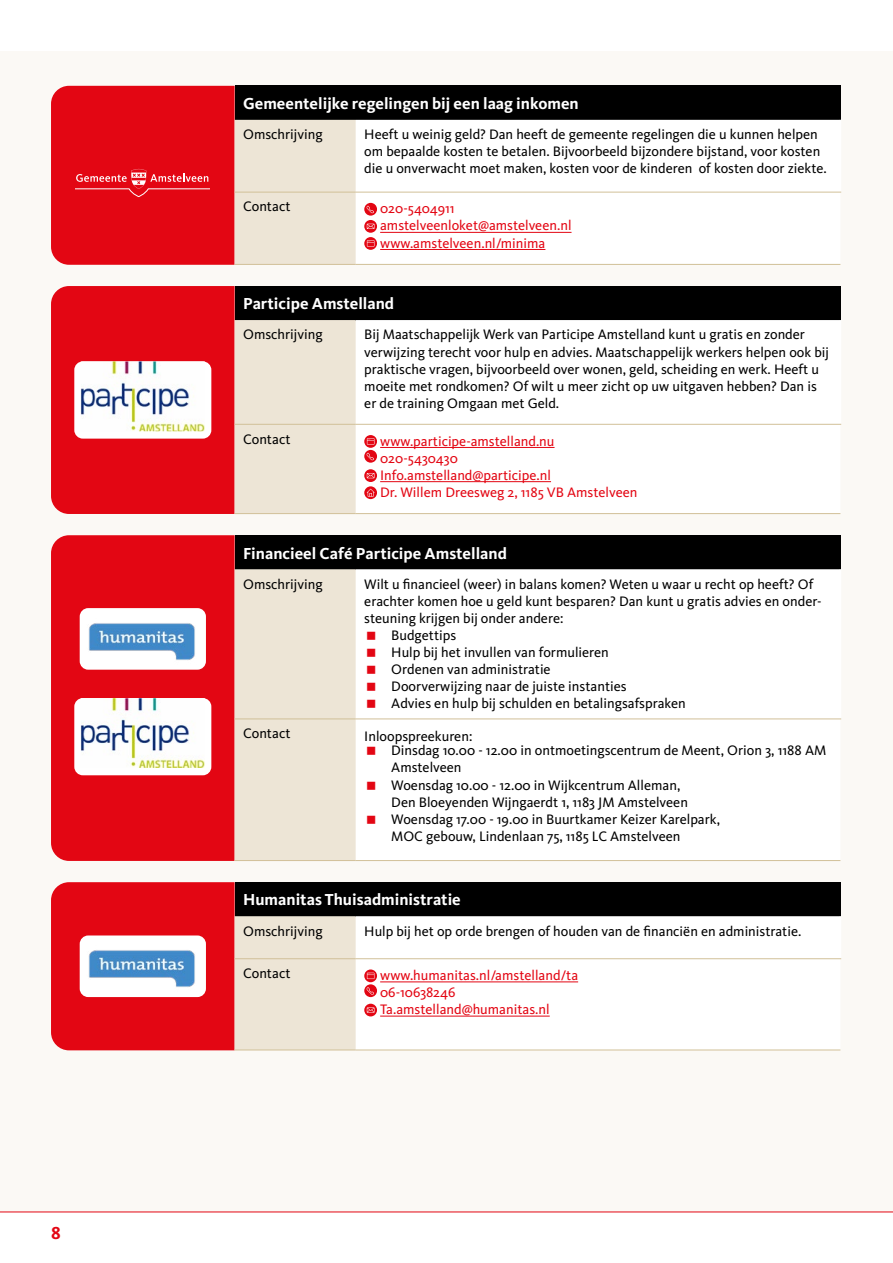
<style>
.page{position:relative;width:893px;height:1263px;background:#fff}
.page>*{position:absolute;margin:0;border:0;box-sizing:border-box;transform-origin:0 0}
.t1{font:700 18px "Kievit Pro";color:#e30613}
.t2{font:700 16.5px "Kievit Pro";color:#fff}
.t3{font:14.25px/17.1px "Kievit Pro";color:#000}
.t4{font:14.25px "Kievit Pro";color:#e30613}
</style>
<div class="page">
<div style="left:0;top:51px;width:893px;height:1161px;background:#fbf9f5"></div>
<hr style="left:0;top:1211px;width:893px;height:1px;background:#e30613">
<div style="left:51px;top:535px;width:184px;height:326px;background:#e30613"></div>
<img style="left:81px;top:608px;width:124px;height:62px">
<div style="left:74px;top:698px;width:137px;height:77px;background:#fff;border-radius:9px"></div>
<img style="left:81px;top:698px;width:124px;height:70px">
<div style="left:235px;top:86px;width:605px;height:34px;background:#000"></div>
<svg style="left:51px;top:86px;width:305px;height:179px;background:#d55053"></svg>
<div style="left:356px;top:191px;width:484px;height:59px;background:#fff"></div>
<hr style="left:840px;top:120px;width:1px;height:72px;background:#fff">
<hr style="left:235px;top:192px;width:121px;height:1px;background:#d1c098">
<hr style="left:356px;top:192px;width:485px;height:1px;background:#d1c098">
<hr style="left:235px;top:264px;width:121px;height:1px;background:#d1c098">
<hr style="left:356px;top:264px;width:484px;height:1px;background:#d1c098">
<hr style="left:380px;top:232px;width:191px;height:1px;background:#e30613">
<hr style="left:380px;top:249px;width:165px;height:1px;background:#e30613">
<svg style="left:364px;top:203px;width:13px;height:13px"></svg>
<svg style="left:367px;top:206px;width:7px;height:7px"></svg>
<svg style="left:364px;top:220px;width:13px;height:13px"></svg>
<svg style="left:367px;top:224px;width:7px;height:5px"></svg>
<svg style="left:364px;top:237px;width:13px;height:13px"></svg>
<svg style="left:367px;top:240px;width:7px;height:7px"></svg>
<div style="left:235px;top:286px;width:605px;height:34px;background:#000"></div>
<svg style="left:51px;top:286px;width:305px;height:228px"></svg>
<div style="left:356px;top:320px;width:484px;height:180px;background:#fff"></div>
<hr style="left:840px;top:320px;width:1px;height:104px;background:#fff">
<hr style="left:235px;top:424px;width:121px;height:1px;background:#d1c098">
<hr style="left:356px;top:424px;width:485px;height:1px;background:#d1c098">
<hr style="left:235px;top:513px;width:121px;height:1px;background:#d1c098">
<hr style="left:356px;top:513px;width:484px;height:1px;background:#d1c098">
<hr style="left:380px;top:447px;width:175px;height:1px;background:#e30613">
<hr style="left:380px;top:481px;width:171px;height:1px;background:#e30613">
<svg style="left:364px;top:435px;width:13px;height:13px"></svg>
<svg style="left:367px;top:438px;width:7px;height:7px"></svg>
<svg style="left:364px;top:450px;width:13px;height:13px"></svg>
<svg style="left:367px;top:453px;width:7px;height:7px"></svg>
<svg style="left:364px;top:469px;width:13px;height:13px"></svg>
<svg style="left:367px;top:473px;width:7px;height:5px"></svg>
<svg style="left:364px;top:486px;width:13px;height:13px"></svg>
<svg style="left:367px;top:489px;width:8px;height:8px"></svg>
<div style="left:235px;top:535px;width:605px;height:34px;background:#000"></div>
<div style="left:235px;top:569px;width:121px;height:291px;background:#ede5d6"></div>
<div style="left:356px;top:569px;width:484px;height:151px;background:#fff"></div>
<hr style="left:840px;top:569px;width:1px;height:149px;background:#fff">
<hr style="left:235px;top:718px;width:121px;height:1px;background:#d1c098">
<hr style="left:356px;top:718px;width:485px;height:1px;background:#d1c098">
<hr style="left:235px;top:860px;width:121px;height:1px;background:#d1c098">
<hr style="left:356px;top:860px;width:484px;height:1px;background:#d1c098">
<div style="left:235px;top:882px;width:605px;height:34px;background:#000"></div>
<svg style="left:51px;top:882px;width:305px;height:168px"></svg>
<div style="left:356px;top:916px;width:484px;height:101px;background:#fff"></div>
<hr style="left:840px;top:916px;width:1px;height:42px;background:#fff">
<hr style="left:235px;top:958px;width:121px;height:1px;background:#d1c098">
<hr style="left:356px;top:958px;width:485px;height:1px;background:#d1c098">
<hr style="left:235px;top:1049px;width:121px;height:1px;background:#d1c098">
<hr style="left:356px;top:1049px;width:484px;height:1px;background:#d1c098">
<hr style="left:380px;top:982px;width:198px;height:1px;background:#e30613">
<hr style="left:380px;top:1016px;width:170px;height:1px;background:#e30613">
<svg style="left:364px;top:969px;width:13px;height:13px"></svg>
<svg style="left:367px;top:973px;width:7px;height:6px"></svg>
<svg style="left:364px;top:984px;width:13px;height:13px"></svg>
<svg style="left:367px;top:987px;width:7px;height:8px"></svg>
<svg style="left:364px;top:1004px;width:13px;height:12px"></svg>
<svg style="left:367px;top:1007px;width:7px;height:6px"></svg>
<svg style="left:367px;top:631px;width:8px;height:9px"></svg>
<svg style="left:367px;top:649px;width:8px;height:8px"></svg>
<svg style="left:367px;top:666px;width:8px;height:8px"></svg>
<svg style="left:367px;top:683px;width:8px;height:8px"></svg>
<svg style="left:367px;top:700px;width:8px;height:8px"></svg>
<p class="t1" style="left:51px;top:1222px;width:11px">8</p>
<h3 class="t2" style="left:243px;top:94px;width:337px">Gemeentelijke regelingen bij een laag inkomen</h3>
<h1 class="t3" style="left:243px;top:126px;width:81px">Omschrijving</h1>
<h1 class="t3" style="left:364px;top:126px;width:464px">Heeft u weinig geld? Dan heeft de gemeente regelingen die u kunnen helpen om bepaalde kosten te betalen. Bijvoorbeeld bijzondere bijstand, voor kosten die u onverwacht moet maken, kosten voor de kinderen of kosten door ziekte.</h1>
<h1 class="t3" style="left:243px;top:198px;width:49px">Contact</h1>
<h1 class="t4" style="left:380px;top:200px;width:76px">020-5404911</h1>
<h1 class="t4" style="left:380px;top:217px;width:193px">amstelveenloket@amstelveen.nl</h1>
<h1 class="t4" style="left:380px;top:234px;width:167px">www.amstelveen.nl/minima</h1>
<h3 class="t2" style="left:243px;top:294px;width:153px">Participe Amstelland</h3>
<h1 class="t3" style="left:243px;top:326px;width:81px">Omschrijving</h1>
<h1 class="t3" style="left:364px;top:326px;width:466px">Bij Maatschappelijk Werk van Participe Amstelland kunt u gratis en zonder verwijzing terecht voor hulp en advies. Maatschappelijk werkers helpen ook bij praktische vragen, bijvoorbeeld over wonen, geld, scheiding en werk. Heeft u moeite met rondkomen? Of wilt u meer zicht op uw uitgaven hebben? Dan is er de training Omgaan met Geld.</h1>
<h1 class="t3" style="left:243px;top:430px;width:49px">Contact</h1>
<h1 class="t4" style="left:380px;top:432px;width:176px">www.participe-amstelland.nu</h1>
<h1 class="t4" style="left:380px;top:449px;width:79px">020-5430430</h1>
<h1 class="t4" style="left:380px;top:466px;width:172px">Info.amstelland@participe.nl</h1>
<h1 class="t4" style="left:380px;top:483px;width:259px">Dr. Willem Dreesweg 2, 1185 VB Amstelveen</h1>
<h3 class="t2" style="left:243px;top:543px;width:265px">Financieel Café Participe Amstelland</h3>
<h1 class="t3" style="left:243px;top:575px;width:81px">Omschrijving</h1>
<h1 class="t3" style="left:364px;top:575px;width:459px">Wilt u financieel (weer) in balans komen? Weten u waar u recht op heeft? Of erachter komen hoe u geld kunt besparen? Dan kunt u gratis advies en onder&shy;steuning krijgen bij onder andere:</h1>
<h1 class="t3" style="left:391px;top:626px;width:66px">Budgettips</h1>
<h1 class="t3" style="left:391px;top:643px;width:219px">Hulp bij het invullen van formulieren</h1>
<h1 class="t3" style="left:391px;top:661px;width:161px">Ordenen van administratie</h1>
<h1 class="t3" style="left:391px;top:678px;width:237px">Doorverwijzing naar de juiste instanties</h1>
<h1 class="t3" style="left:391px;top:695px;width:296px">Advies en hulp bij schulden en betalingsafspraken</h1>
<h1 class="t3" style="left:243px;top:725px;width:49px">Contact</h1>
<h1 class="t3" style="left:364px;top:727px;width:110px">Inloopspreekuren:</h1>
<h1 class="t3" style="left:391px;top:742px;width:437px">Dinsdag 10.00 - 12.00 in ontmoetingscentrum de Meent, Orion 3, 1188 AM<br>Amstelveen</h1>
<h1 class="t3" style="left:391px;top:776px;width:298px">Woensdag 10.00 - 12.00 in Wijkcentrum Alleman,<br>Den Bloeyenden Wijngaerdt 1, 1183 JM Amstelveen</h1>
<h1 class="t3" style="left:391px;top:810px;width:330px">Woensdag 17.00 - 19.00 in Buurtkamer Keizer Karelpark,<br>MOC gebouw, Lindenlaan 75, 1185 LC Amstelveen</h1>
<h3 class="t2" style="left:243px;top:890px;width:219px">Humanitas Thuisadministratie</h3>
<h1 class="t3" style="left:243px;top:922px;width:81px">Omschrijving</h1>
<h1 class="t3" style="left:364px;top:922px;width:439px">Hulp bij het op orde brengen of houden van de financiën en administratie.</h1>
<h1 class="t3" style="left:243px;top:965px;width:49px">Contact</h1>
<h1 class="t4" style="left:380px;top:967px;width:199px">www.humanitas.nl/amstelland/ta</h1>
<h1 class="t4" style="left:380px;top:984px;width:77px">06-10638246</h1>
<h1 class="t4" style="left:380px;top:1001px;width:171px">Ta.amstelland@humanitas.nl</h1>
</div>
